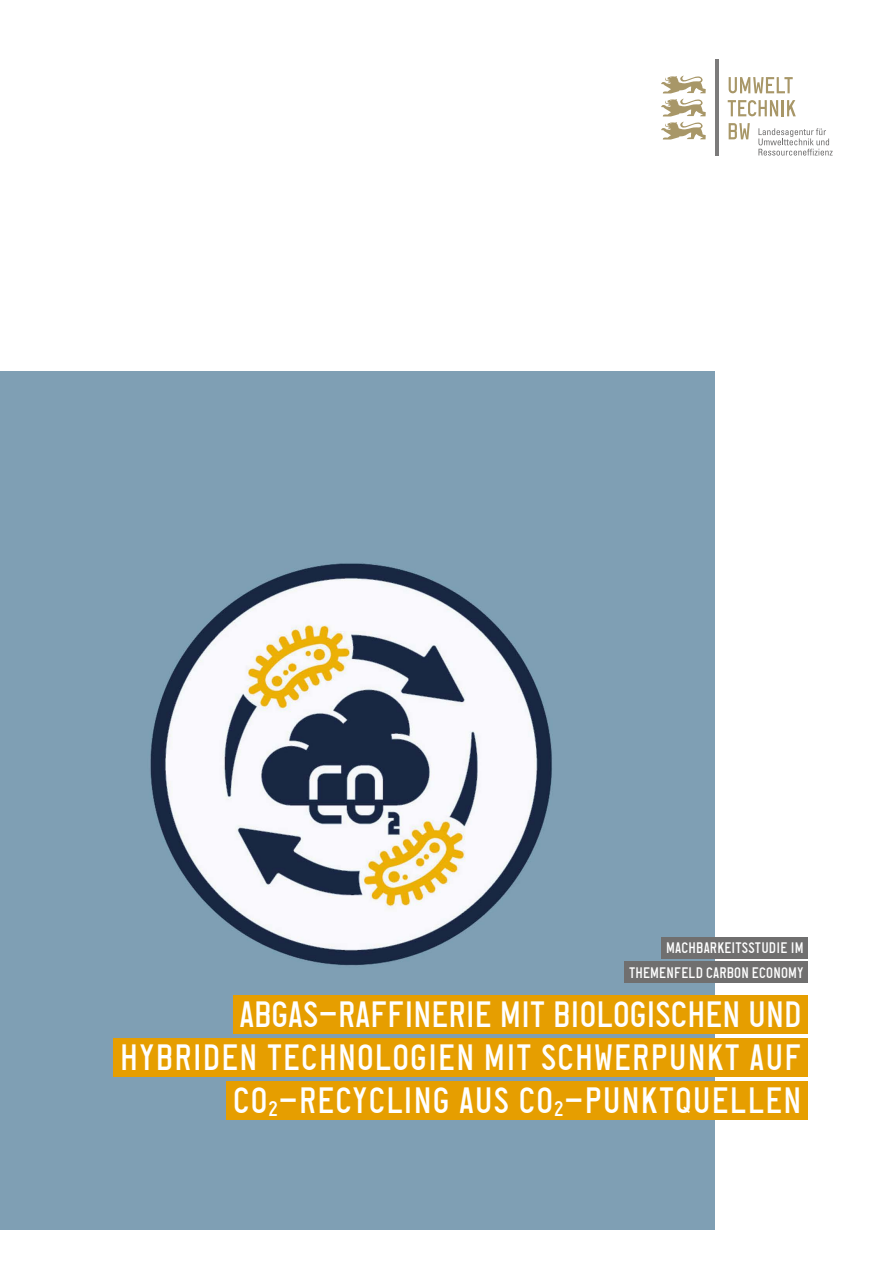
<style>
.page{position:relative;width:893px;height:1263px;background:#fff}
.page>*{position:absolute;margin:0;border:0;box-sizing:border-box;transform-origin:0 0}
._00_Titel_Blau{font:36px "Numberplate LL Switzerland";letter-spacing:.03em;color:#fff}
._00_Titel_Blau-2{font:36px "Numberplate LL Switzerland";color:#fff}
._00_Titel_Vorzeile_G{font:15px "Numberplate LL Switzerland";letter-spacing:.01em;color:#fff}
</style>
<div class="page">
<img style="left:0;top:372px;width:714px;height:858px">
<div style="left:662px;top:937px;width:146px;height:21px;background:#706f6f"></div>
<div style="left:625px;top:962px;width:183px;height:21px;background:#706f6f"></div>
<div style="left:233px;top:995px;width:575px;height:38px;background:#e69e00"></div>
<div style="left:114px;top:1038px;width:694px;height:38px;background:#e69e00"></div>
<div style="left:226px;top:1081px;width:582px;height:39px;background:#e69e00"></div>
<hr style="left:715px;top:60px;width:4px;height:96px;background:#7c7b7b">
<svg style="left:729px;top:77px;width:64px;height:16px"></svg>
<svg style="left:728px;top:100px;width:50px;height:16px"></svg>
<hr style="left:781px;top:100px;width:3px;height:16px;background:#a89768">
<svg style="left:787px;top:100px;width:9px;height:16px"></svg>
<svg style="left:729px;top:123px;width:21px;height:16px"></svg>
<svg style="left:661px;top:75px;width:45px;height:65px"></svg>
<svg style="left:758px;top:128px;width:75px;height:28px"></svg>
<p class="_00_Titel_Vorzeile_G" style="left:666px;top:938px;width:139px">MACHBARKEITSSTUDIE IM</p>
<p class="_00_Titel_Vorzeile_G" style="left:629px;top:963px;width:176px">THEMENFELD CARBON ECONOMY</p>
<p class="_00_Titel_Blau-2" style="left:239px;top:992px;width:564px">ABGAS-RAFFINERIE MIT BIOLOGISCHEN UND</p>
<p class="_00_Titel_Blau" style="left:120px;top:1035px;width:683px">HYBRIDEN TECHNOLOGIEN MIT SCHWERPUNKT AUF</p>
<p class="_00_Titel_Blau" style="left:233px;top:1078px;width:570px">CO<sub>2</sub>-RECYCLING AUS CO<sub>2</sub>-PUNKTQUELLEN</p>
</div>
